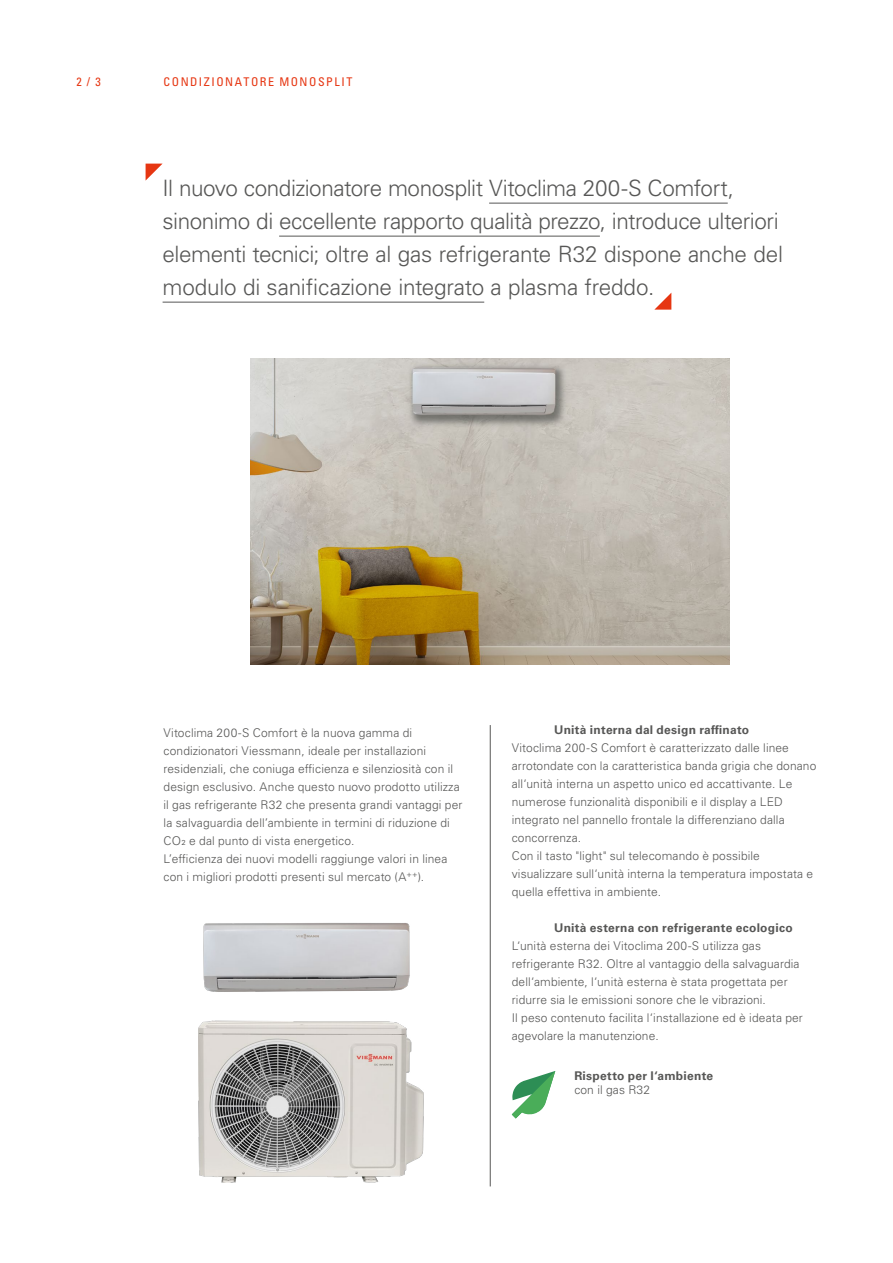
<style>
.page{position:relative;width:893px;height:1263px;background:#fff}
.page>*{position:absolute;margin:0;border:0;box-sizing:border-box;transform-origin:0 0}
.t1{font:300 22.5px/33px "Univers LTCYR 45";letter-spacing:-.015em;color:#575756}
.t2{font:300 12px/18px "Univers LTCYR 45";letter-spacing:.01em;color:#575756}
.t3{font:700 12px "Univers LTCYR 65";letter-spacing:.02em;color:#575756}
.t4{font:condensed 12px "Univers LTCYR 57";letter-spacing:.125em;color:#e63612}
</style>
<div class="page">
<img style="left:199px;top:1020px;width:225px;height:162px">
<img style="left:251px;top:359px;width:478px;height:306px">
<img style="left:203px;top:923px;width:207px;height:69px">
<hr style="left:490px;top:725px;width:1px;height:461px;background:#575756">
<hr style="left:489px;top:203px;width:239px;height:1px;background:#575756">
<hr style="left:279px;top:236px;width:321px;height:1px;background:#575756">
<hr style="left:163px;top:302px;width:321px;height:1px;background:#575756">
<svg style="left:146px;top:164px;width:16px;height:16px"></svg>
<svg style="left:654px;top:293px;width:17px;height:17px"></svg>
<svg style="left:512px;top:1071px;width:43px;height:47px"></svg>
<p class="t4" style="left:77px;top:74px;width:26px">2 / 3</p>
<p class="t4" style="left:164px;top:74px;width:191px">CONDIZIONATORE MONOSPLIT</p>
<p class="t1" style="left:163px;top:171px;width:622px">Il nuovo condizionatore monosplit Vitoclima 200-S Comfort, sinonimo di eccellente rapporto qualità prezzo, introduce ulteriori elementi tecnici; oltre al gas refrigerante R32 dispone anche del modulo di sanificazione integrato a plasma freddo.</p>
<p class="t2" style="left:164px;top:723px;width:300px">Vitoclima 200-S Comfort è la nuova gamma di condizionatori Viessmann, ideale per installazioni residenziali, che coniuga efficienza e silenziosità con il design esclusivo. Anche questo nuovo prodotto utilizza il gas refrigerante R32 che presenta grandi vantaggi per la salvaguardia dell’ambiente in termini di riduzione di CO₂ e dal punto di vista energetico.<br>L’efficienza dei nuovi modelli raggiunge valori in linea con i migliori prodotti presenti sul mercato (A<sup>++</sup>).</p>
<p class="t3" style="left:554px;top:721px;width:196px">Unità interna dal design raffinato</p>
<p class="t2" style="left:512px;top:738px;width:306px">Vitoclima 200-S Comfort è caratterizzato dalle linee arrotondate con la caratteristica banda grigia che donano all‘unità interna un aspetto unico ed accattivante. Le numerose funzionalità disponibili e il display a LED integrato nel pannello frontale la differenziano dalla concorrenza.<br>Con il tasto "light" sul telecomando è possibile visualizzare sull‘unità interna la temperatura impostata e quella effettiva in ambiente.</p>
<p class="t3" style="left:554px;top:919px;width:240px">Unità esterna con refrigerante ecologico</p>
<p class="t2" style="left:512px;top:936px;width:293px">L‘unità esterna dei Vitoclima 200-S utilizza gas refrigerante R32. Oltre al vantaggio della salvaguardia dell‘ambiente, l‘unità esterna è stata progettata per ridurre sia le emissioni sonore che le vibrazioni.<br>Il peso contenuto facilita l‘installazione ed è ideata per agevolare la manutenzione.</p>
<p class="t3" style="left:574px;top:1067px;width:140px">Rispetto per l‘ambiente</p>
<p class="t2" style="left:574px;top:1080px;width:77px">con il gas R32</p>
</div>
